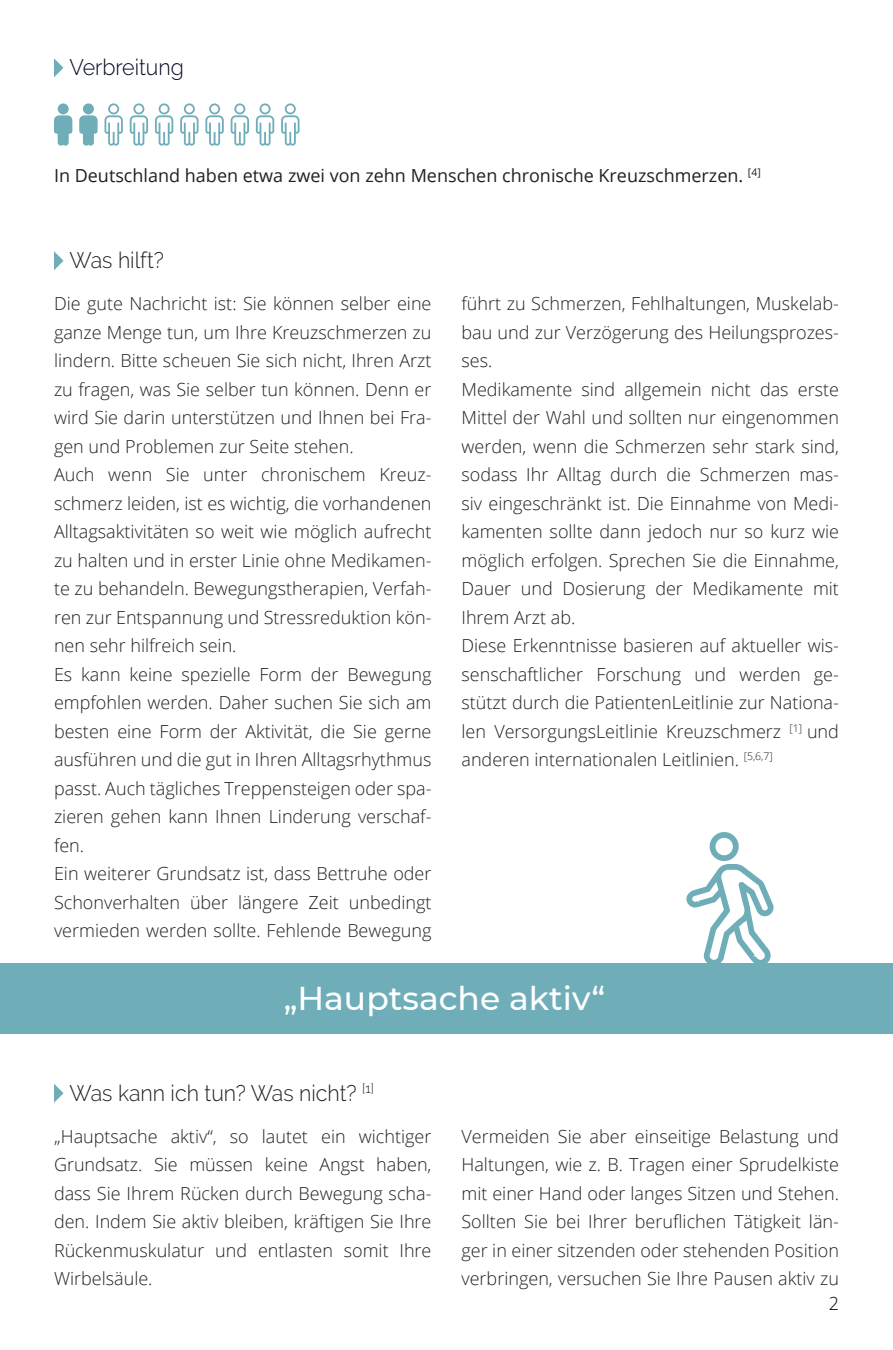
<style>
.page{position:relative;width:893px;height:1350px;background:#fff}
.page>*{position:absolute;margin:0;border:0;box-sizing:border-box;transform-origin:0 0}
.t1{font:500 33px "Montserrat";color:#fff}
.t2{font:300 22.5px "Raleway";color:#231f20;scale:.95 1}
.t3{font:300 22.5px "Raleway";color:#000823;scale:.95 1}
.t4{font:300 18px/28.5px "Open Sans";color:#231f20;text-align:justify}
.t5{font:18px "Open Sans";color:#231f20}
.t6{font:300 18px "Open Sans";color:#000}
</style>
<div class="page">
<svg style="left:54px;top:251px;width:10px;height:19px"></svg>
<div style="left:0;top:963px;width:893px;height:71px;background:#6faeb9"></div>
<svg style="left:686px;top:832px;width:88px;height:131px"></svg>
<svg style="left:54px;top:103px;width:18px;height:43px"></svg>
<svg style="left:281px;top:103px;width:18px;height:43px"></svg>
<svg style="left:256px;top:103px;width:18px;height:43px"></svg>
<svg style="left:54px;top:58px;width:10px;height:19px"></svg>
<svg style="left:79px;top:103px;width:19px;height:43px"></svg>
<svg style="left:54px;top:1084px;width:10px;height:19px"></svg>
<svg style="left:130px;top:103px;width:18px;height:43px"></svg>
<svg style="left:104px;top:103px;width:19px;height:43px"></svg>
<svg style="left:180px;top:103px;width:19px;height:43px"></svg>
<svg style="left:155px;top:103px;width:18px;height:43px"></svg>
<svg style="left:231px;top:103px;width:18px;height:43px"></svg>
<svg style="left:205px;top:103px;width:19px;height:43px"></svg>
<p class="t3" style="left:70px;top:54px;width:122px">Verbreitung</p>
<p class="t5" style="left:54px;top:163px;width:708px">In Deutschland haben etwa zwei von zehn Menschen chronische Kreuzschmerzen. <sup>[4]</sup></p>
<p class="t2" style="left:70px;top:247px;width:101px">Was hilft?</p>
<p class="t4" style="left:54px;top:289px;width:379px">Die gute Nachricht ist: Sie können selber eine ganze Menge tun, um Ihre Kreuzschmerzen zu lindern. Bitte scheuen Sie sich nicht, Ihren Arzt zu fragen, was Sie selber tun können. Denn er wird Sie darin unterstützen und Ihnen bei Fra&shy;gen und Problemen zur Seite stehen.</p>
<p class="t4" style="left:54px;top:460px;width:379px">Auch wenn Sie unter chronischem Kreuz&shy;schmerz leiden, ist es wichtig, die vorhandenen Alltagsaktivitäten so weit wie möglich aufrecht zu halten und in erster Linie ohne Medikamen&shy;te zu behandeln. Bewegungstherapien, Verfah&shy;ren zur Entspannung und Stressreduktion kön&shy;nen sehr hilfreich sein.</p>
<p class="t4" style="left:54px;top:659px;width:379px">Es kann keine spezielle Form der Bewegung empfohlen werden. Daher suchen Sie sich am besten eine Form der Aktivität, die Sie gerne ausführen und die gut in Ihren Alltagsrhythmus passt. Auch tägliches Treppensteigen oder spa&shy;zieren gehen kann Ihnen Linderung verschaf&shy;fen.</p>
<p class="t4" style="left:54px;top:859px;width:379px">Ein weiterer Grundsatz ist, dass Bettruhe oder Schonverhalten über längere Zeit unbedingt vermieden werden sollte. Fehlende Bewegung</p>
<p class="t4" style="left:461px;top:289px;width:379px">führt zu Schmerzen, Fehlhaltungen, Muskelab&shy;bau und zur Verzögerung des Heilungsprozes&shy;ses.</p>
<p class="t4" style="left:461px;top:374px;width:379px">Medikamente sind allgemein nicht das erste Mittel der Wahl und sollten nur eingenommen werden, wenn die Schmerzen sehr stark sind, sodass Ihr Alltag durch die Schmerzen mas&shy;siv eingeschränkt ist. Die Einnahme von Medi&shy;kamenten sollte dann jedoch nur so kurz wie möglich erfolgen. Sprechen Sie die Einnahme, Dauer und Dosierung der Medikamente mit Ihrem Arzt ab.</p>
<p class="t4" style="left:461px;top:631px;width:379px">Diese Erkenntnisse basieren auf aktueller wis&shy;senschaftlicher Forschung und werden ge&shy;stützt durch die PatientenLeitlinie zur Nationa&shy;len VersorgungsLeitlinie Kreuzschmerz <sup>[1]</sup> und anderen internationalen Leitlinien. <sup>[5,6,7]</sup></p>
<p class="t1" style="left:284px;top:976px;width:323px">„Hauptsache aktiv“</p>
<p class="t2" style="left:70px;top:1080px;width:322px">Was kann ich tun? Was nicht? <sup>[1]</sup></p>
<p class="t4" style="left:54px;top:1121px;width:379px">„Hauptsache aktiv“, so lautet ein wichtiger Grundsatz. Sie müssen keine Angst haben, dass Sie Ihrem Rücken durch Bewegung scha&shy;den. Indem Sie aktiv bleiben, kräftigen Sie Ihre Rückenmuskulatur und entlasten somit Ihre Wirbelsäule.</p>
<p class="t4" style="left:461px;top:1121px;width:379px">Vermeiden Sie aber einseitige Belastung und Haltungen, wie z. B. Tragen einer Sprudelkiste mit einer Hand oder langes Sitzen und Stehen.<br>Sollten Sie bei Ihrer beruflichen Tätigkeit län&shy;ger in einer sitzenden oder stehenden Position verbringen, versuchen Sie Ihre Pausen aktiv zu</p>
<p class="t6" style="left:829px;top:1291px;width:12px">2</p>
</div>
